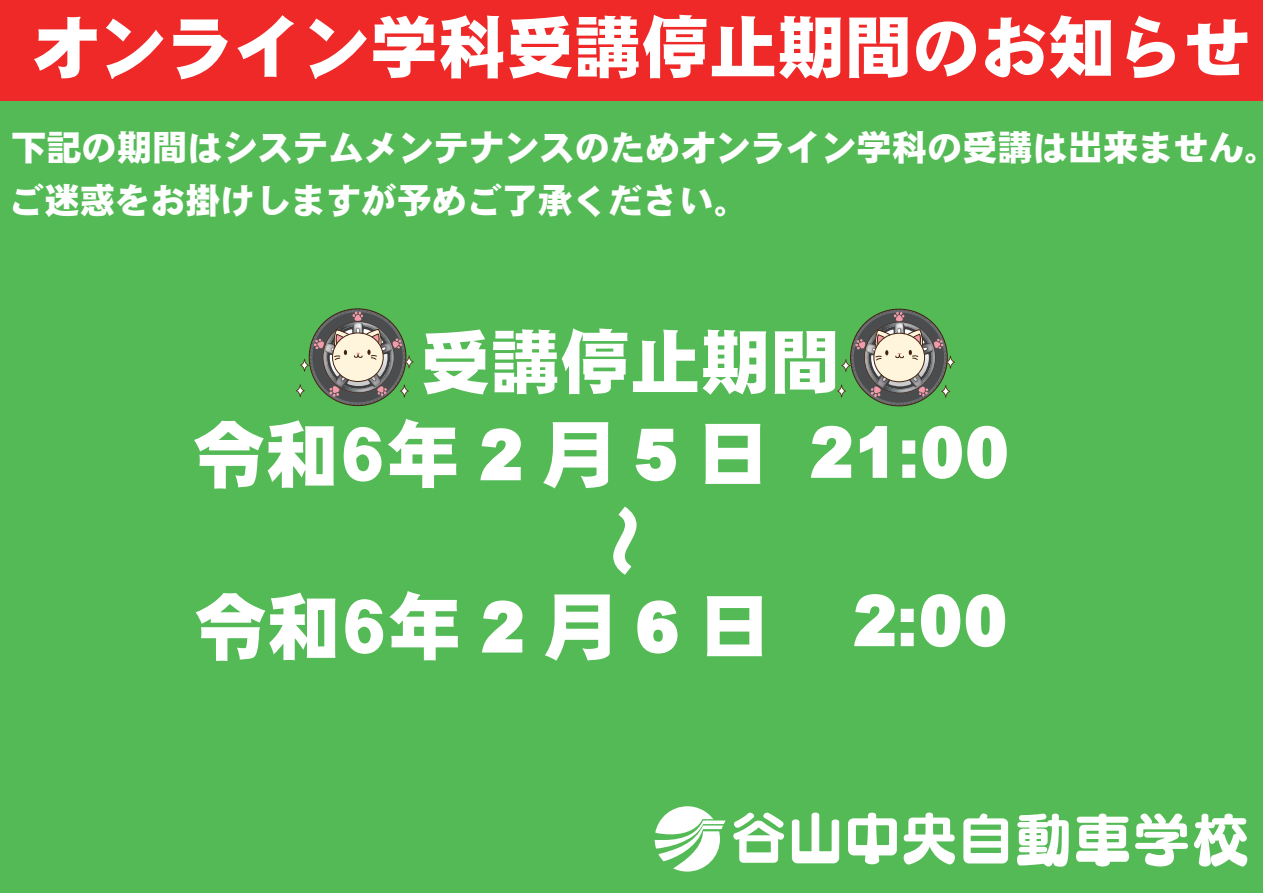
<style>
.page{position:relative;width:1263px;height:893px;background:#54ba56}
.page>*{position:absolute;margin:0;border:0;box-sizing:border-box;transform-origin:0 0}
.t1{font:73.5px "DH Gothic EB WINP RKSJ H";color:#fff}
.t2{font:73.5px "DH Gothic EB WINP RKSJ H";letter-spacing:.25em;color:#fff}
.t3{font:70.05px "DF Gothic EB WIN RKSJ H";color:#fff}
.t4{font:67.8px "DF Gothic EB WIN RKSJ H";color:#fff}
.t5{font:35.25px "DF Gothic EB WIN RKSJ H";color:#fff}
</style>
<div class="page">
<div style="left:0;top:0;width:1263px;height:100px;background:#ee2928"></div>
<svg style="left:655px;top:806px;width:70px;height:66px"></svg>
<svg style="left:733px;top:813px;width:51px;height:50px"></svg>
<svg style="left:792px;top:812px;width:47px;height:51px"></svg>
<svg style="left:848px;top:813px;width:49px;height:51px"></svg>
<svg style="left:904px;top:812px;width:51px;height:52px"></svg>
<svg style="left:963px;top:813px;width:45px;height:50px"></svg>
<svg style="left:1017px;top:813px;width:52px;height:54px"></svg>
<svg style="left:1076px;top:813px;width:53px;height:53px"></svg>
<svg style="left:1135px;top:813px;width:53px;height:53px"></svg>
<svg style="left:1194px;top:814px;width:53px;height:52px"></svg>
<svg style="left:837px;top:309px;width:118px;height:97px"></svg>
<svg style="left:296px;top:309px;width:118px;height:97px"></svg>
<h3 class="t4" style="left:32px;top:13px;width:1221px">オンライン学科受講停止期間のお知らせ</h3>
<p class="t5" style="left:11px;top:129px;width:1269px">下記の期間はシステムメンテナンスのためオンライン学科の受講は出来ません。</p>
<p class="t5" style="left:9px;top:183px;width:741px">ご迷惑をお掛けしますが予めご了承ください。</p>
<h2 class="t3" style="left:420px;top:327px;width:422px">受講停止期間</h2>
<h1 class="t2" style="left:192px;top:418px;width:579px">令和６年2月5日</h1>
<h1 class="t1" style="left:661px;top:504px;width:75px;rotate:90deg">～</h1>
<h1 class="t1" style="left:808px;top:415px;width:202px">21:00</h1>
<h1 class="t1" style="left:194px;top:590px;width:815px">令和６年 2 月 6 日 2:00</h1>
</div>
